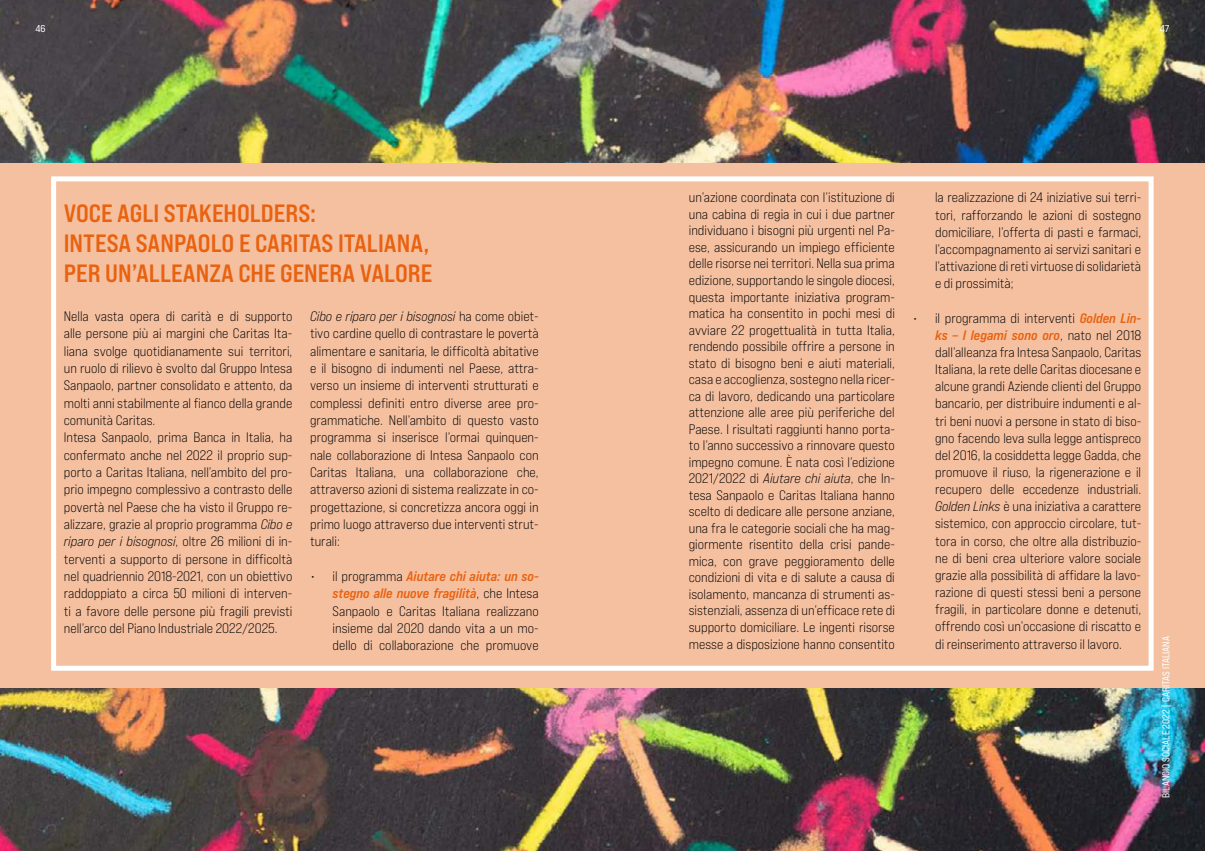
<style>
.page{position:relative;width:1205px;height:851px;background:#fff}
.page>*{position:absolute;margin:0;border:0;box-sizing:border-box;transform-origin:0 0}
.t1{font:25px/30px "Bebas Neue Pro Exp Bd";color:#e86210}
.t2{font:13.75px/17.2px "Bebas Neue Pro Exp Bk";color:#000;text-align:justify}
.t3{font:13.75px/17.2px "Bebas Neue Pro Exp Bd It";color:#e86210;text-align:right}
.t4{font:13.75px "Bebas Neue Pro Exp Bk It";color:#000}
.t5{font:10px "Bebas Neue Pro Exp Rg";color:#fff}
.s1{font-family:"Bebas Neue Pro Exp Bk It"}
.s2{font-family:"Bebas Neue Pro Exp Bk"}
.s3{font-family:"Bebas Neue Pro Exp Bk";color:#000}
.s4{font-family:"Bebas Neue Pro Exp Bd It";color:#e86210}
</style>
<div class="page">
<div style="left:0;top:128px;width:1205px;height:595px;background:#f5c0a0"></div>
<div style="left:51px;top:176px;width:1102px;height:494px;border:5px solid #fff"></div>
<img style="left:0;top:0;width:1205px;height:162px">
<img style="left:0;top:688px;width:1205px;height:162px">
<p class="t5" style="left:35px;top:22px;width:12px">46</p>
<p class="t5" style="left:1160px;top:22px;width:11px">47</p>
<h1 class="t1" style="left:64px;top:197px;width:370px">VOCE AGLI STAKEHOLDERS:<br>INTESA SANPAOLO E CARITAS ITALIANA,<br>PER UN’ALLEANZA CHE GENERA VALORE</h1>
<p class="t2" style="left:64px;top:307px;width:230px;text-align:left">Nella vasta opera di carità e di supporto alle persone più ai margini che Caritas Ita&shy;liana svolge quotidianamente sui territori, un ruolo di rilievo è svolto dal Gruppo Intesa Sanpaolo, partner consolidato e attento, da molti anni stabilmente al fianco della grande comunità Caritas.<br>Intesa Sanpaolo, prima Banca in Italia, ha confermato anche nel 2022 il proprio sup&shy;porto a Caritas Italiana, nell’ambito del pro&shy;prio impegno complessivo a contrasto delle povertà nel Paese che ha visto il Gruppo re&shy;alizzare, grazie al proprio programma <span class="s1">Cibo e riparo per i bisognosi</span>, oltre 26 milioni di in&shy;terventi a supporto di persone in difficoltà nel quadriennio 2018-2021, con un obiettivo raddoppiato a circa 50 milioni di interven&shy;ti a favore delle persone più fragili previsti nell’arco del Piano Industriale 2022/2025.</p>
<p class="t4" style="left:310px;top:308px;width:230px">Cibo e riparo per i bisognosi <span class="s2">ha come obiet-</span></p>
<p class="t2" style="left:310px;top:325px;width:230px">tivo cardine quello di contrastare le povertà alimentare e sanitaria, le difficoltà abitative e il bisogno di indumenti nel Paese, attra&shy;verso un insieme di interventi strutturati e complessi definiti entro diverse aree pro&shy;grammatiche. Nell’ambito di questo vasto programma si inserisce l’ormai quinquen&shy;nale collaborazione di Intesa Sanpaolo con Caritas Italiana, una collaborazione che, attraverso azioni di sistema realizzate in co&shy;progettazione, si concretizza ancora oggi in primo luogo attraverso due interventi strut&shy;turali:</p>
<p class="t3" style="left:310px;top:567px;width:230px"><span class="s3">• il programma</span> Aiutare chi aiuta: un so&shy;stegno alle nuove fragilità<span class="s3">, che Intesa</span></p>
<p class="t2" style="left:333px;top:602px;width:208px">Sanpaolo e Caritas Italiana realizzano insieme dal 2020 dando vita a un mo&shy;dello di collaborazione che promuove</p>
<p class="t2" style="left:689px;top:189px;width:208px;line-height:16.5px">un’azione coordinata con l’istituzione di una cabina di regia in cui i due partner individuano i bisogni più urgenti nel Pa&shy;ese, assicurando un impiego efficiente delle risorse nei territori. Nella sua prima edizione, supportando le singole diocesi, questa importante iniziativa program&shy;matica ha consentito in pochi mesi di avviare 22 progettualità in tutta Italia, rendendo possibile offrire a persone in stato di bisogno beni e aiuti materiali, casa e accoglienza, sostegno nella ricer&shy;ca di lavoro, dedicando una particolare attenzione alle aree più periferiche del Paese. I risultati raggiunti hanno porta&shy;to l’anno successivo a rinnovare questo impegno comune. È nata così l’edizione 2021/2022 di <span class="s1">Aiutare chi aiuta</span>, che In&shy;tesa Sanpaolo e Caritas Italiana hanno scelto di dedicare alle persone anziane, una fra le categorie sociali che ha mag&shy;giormente risentito della crisi pande&shy;mica, con grave peggioramento delle condizioni di vita e di salute a causa di isolamento, mancanza di strumenti as&shy;sistenziali, assenza di un’efficace rete di supporto domiciliare. Le ingenti risorse messe a disposizione hanno consentito</p>
<p class="t2" style="left:935px;top:189px;width:208px">la realizzazione di 24 iniziative sui terri&shy;tori, rafforzando le azioni di sostegno domiciliare, l’offerta di pasti e farmaci, l’accompagnamento ai servizi sanitari e l’attivazione di reti virtuose di solidarietà e di prossimità;</p>
<p class="t2" style="left:912px;top:309px;width:230px">• il programma di interventi <span class="s4">Golden Lin-</span></p>
<p class="t3" style="left:935px;top:326px;width:208px">ks – I legami sono oro<span class="s3">, nato nel 2018</span></p>
<p class="t2" style="left:935px;top:343px;width:208px">dall’alleanza fra Intesa Sanpaolo, Caritas Italiana, la rete delle Caritas diocesane e alcune grandi Aziende clienti del Gruppo bancario, per distribuire indumenti e al&shy;tri beni nuovi a persone in stato di biso&shy;gno facendo leva sulla legge antispreco del 2016, la cosiddetta legge Gadda, che promuove il riuso, la rigenerazione e il recupero delle eccedenze industriali.<br><span class="s1">Golden Links</span> è una iniziativa a carattere sistemico, con approccio circolare, tut&shy;tora in corso, che oltre alla distribuzio&shy;ne di beni crea ulteriore valore sociale grazie alla possibilità di affidare la lavo&shy;razione di questi stessi beni a persone fragili, in particolare donne e detenuti, offrendo così un’occasione di riscatto e di reinserimento attraverso il lavoro.</p>
<p class="t5" style="left:1160px;top:797px;width:163px;rotate:-90deg">BILANCIO SOCIALE 2022 | CARITAS ITALIANA</p>
</div>
